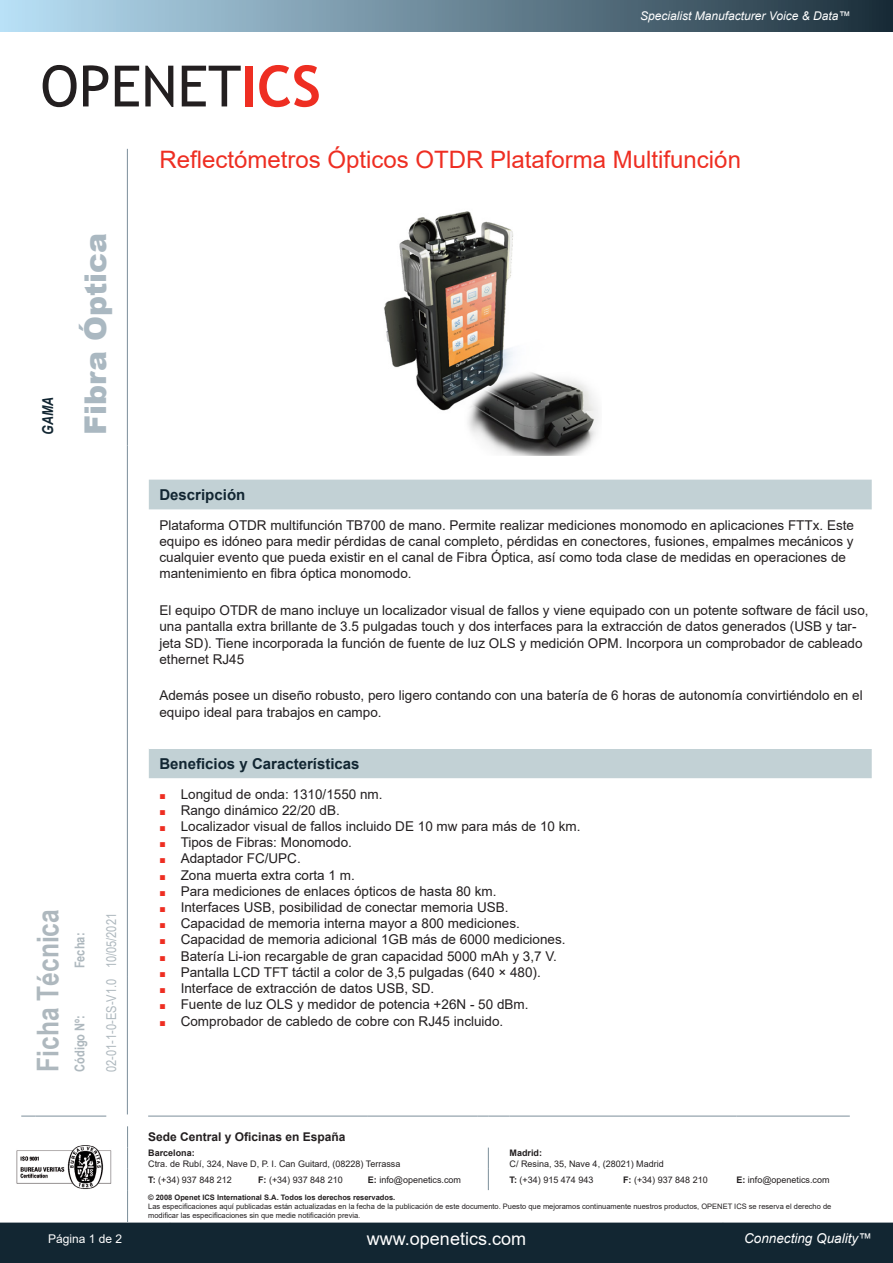
<style>
.page{position:relative;width:893px;height:1263px;background:#fff}
.page>*{position:absolute;margin:0;border:0;box-sizing:border-box;transform-origin:0 0}
.t1{font:57px "Trebuchet MS";color:#231f20}
.t2{font:700 30px "Arial Narrow";color:#aeb8be}
.t3{font:900 30px "Arial";color:#aab8c1}
.t4{font:24px "Arial";color:#ee2e22}
.t5{font:18px "Arial";color:#fff}
.t6{font:700 15px "Arial";color:#122632}
.t7{font:italic 700 15px "Arial Narrow";color:#122632}
.t8{font:13.5px/16.2px "Arial";color:#231f20}
.t9{font:13.5px "Arial Narrow";color:#aeb8be}
.t10{font:italic 13.5px "Arial";color:#fff}
.t11{font:700 13.5px "Arial Narrow";color:#aeb8be}
.t12{font:italic 12px "Arial";color:#fff}
.t13{font:700 12px "Arial";color:#231f20}
.t14{font:12px "Arial";color:#fff}
.t15{font:9px "Arial";color:#231f20}
.t16{font:700 9px "Arial";color:#231f20}
.t17{font:7.5px/9px "Arial";color:#231f20}
.t18{font:700 7.5px "Arial";color:#231f20}
.s1{font-weight:700;color:#ee2e22}
.s2{font-size:10.5px;color:#ee2e22}
.s3{font-weight:700}
</style>
<div class="page">
<div style="left:0;top:0;width:893px;height:32px;background:linear-gradient(to right,#bae1f7,#1d303c)"></div>
<div style="left:0;top:1222px;width:893px;height:41px;background:#122632"></div>
<svg style="left:149px;top:480px;width:723px;height:298px"></svg>
<div style="left:149px;top:727px;width:723px;height:21px;background:#fff"></div>
<hr style="left:127px;top:149px;width:1px;height:296px;background:#7c8e9a">
<hr style="left:127px;top:445px;width:1px;height:532px;background:#7c8e9a">
<hr style="left:127px;top:977px;width:1px;height:137px;background:#7c8e9a">
<img style="left:384px;top:211px;width:214px;height:244px">
<hr style="left:148px;top:1116px;width:110px;height:1px;background:#7c8e9a">
<hr style="left:258px;top:1116px;width:110px;height:1px;background:#7c8e9a">
<hr style="left:368px;top:1116px;width:110px;height:1px;background:#7c8e9a">
<svg style="left:478px;top:1116px;width:32px;height:1px"></svg>
<hr style="left:510px;top:1116px;width:113px;height:1px;background:#7c8e9a">
<hr style="left:623px;top:1116px;width:113px;height:1px;background:#7c8e9a">
<hr style="left:736px;top:1116px;width:114px;height:1px;background:#7c8e9a">
<svg style="left:488px;top:1147px;width:1px;height:43px"></svg>
<svg style="left:127px;top:1126px;width:1px;height:64px"></svg>
<hr style="left:127px;top:1190px;width:1px;height:32px;background:#7c8e9a">
<svg style="left:21px;top:1116px;width:14px;height:1px"></svg>
<hr style="left:35px;top:1116px;width:71px;height:1px;background:#7c8e9a">
<img style="left:16px;top:1145px;width:96px;height:44px">
<p class="t12" style="left:640px;top:8px;width:212px">Specialist Manufacturer Voice &amp; Data™</p>
<p class="t1" style="left:40px;top:50px;width:282px">OPENET<span class="s1">ICS</span></p>
<p class="t4" style="left:159px;top:143px;width:583px">Reflectómetros Ópticos OTDR Plataforma Multifunción</p>
<p class="t7" style="left:37px;top:435px;width:39px;rotate:-90deg">GAMA</p>
<p class="t3" style="left:74px;top:435px;width:204px;rotate:-90deg">Fibra Óptica</p>
<p class="t2" style="left:25px;top:1072px;width:164px;rotate:-90deg">Ficha Técnica</p>
<p class="t11" style="left:69px;top:968px;width:37px;rotate:-90deg">Fecha:</p>
<p class="t11" style="left:69px;top:1072px;width:58px;rotate:-90deg">Código Nº:</p>
<p class="t9" style="left:102px;top:968px;width:57px;rotate:-90deg">10/05/2021</p>
<p class="t9" style="left:102px;top:1072px;width:94px;rotate:-90deg">02-01-1-0-ES-V1.0</p>
<p class="t6" style="left:159px;top:484px;width:87px">Descripción</p>
<p class="t8" style="left:159px;top:517px;width:696px">Plataforma OTDR multifunción TB700 de mano. Permite realizar mediciones monomodo en aplicaciones FTTx. Este equipo es idóneo para medir pérdidas de canal completo, pérdidas en conectores, fusiones, empalmes mecánicos y cualquier evento que pueda existir en el canal de Fibra Óptica, así como toda clase de medidas en operaciones de mantenimiento en fibra óptica monomodo.</p>
<p class="t8" style="left:159px;top:602px;width:711px">El equipo OTDR de mano incluye un localizador visual de fallos y viene equipado con un potente software de fácil uso, una pantalla extra brillante de 3.5 pulgadas touch y dos interfaces para la extracción de datos generados (USB y tar&shy;jeta SD). Tiene incorporada la función de fuente de luz OLS y medición OPM. Incorpora un comprobador de cableado ethernet RJ45</p>
<p class="t8" style="left:159px;top:687px;width:705px">Además posee un diseño robusto, pero ligero contando con una batería de 6 horas de autonomía convirtiéndolo en el equipo ideal para trabajos en campo.</p>
<p class="t6" style="left:159px;top:753px;width:202px">Beneficios y Características</p>
<p class="t8" style="left:159px;top:786px;width:225px"><span class="s2">■</span> Longitud de onda: 1310/1550 nm.</p>
<p class="t8" style="left:159px;top:802px;width:182px"><span class="s2">■</span> Rango dinámico 22/20 dB.</p>
<p class="t8" style="left:159px;top:818px;width:423px"><span class="s2">■</span> Localizador visual de fallos incluido DE 10 mw para más de 10 km.</p>
<p class="t8" style="left:159px;top:834px;width:194px"><span class="s2">■</span> Tipos de Fibras: Monomodo.</p>
<p class="t8" style="left:159px;top:850px;width:143px"><span class="s2">■</span> Adaptador FC/UPC.</p>
<p class="t8" style="left:159px;top:867px;width:197px"><span class="s2">■</span> Zona muerta extra corta 1 m.</p>
<p class="t8" style="left:159px;top:883px;width:339px"><span class="s2">■</span> Para mediciones de enlaces ópticos de hasta 80 km.</p>
<p class="t8" style="left:159px;top:899px;width:351px"><span class="s2">■</span> Interfaces USB, posibilidad de conectar memoria USB.</p>
<p class="t8" style="left:159px;top:915px;width:362px"><span class="s2">■</span> Capacidad de memoria interna mayor a 800 mediciones.</p>
<p class="t8" style="left:159px;top:931px;width:408px"><span class="s2">■</span> Capacidad de memoria adicional 1GB más de 6000 mediciones.</p>
<p class="t8" style="left:159px;top:948px;width:399px"><span class="s2">■</span> Batería Li-ion recargable de gran capacidad 5000 mAh y 3,7 V.</p>
<p class="t8" style="left:159px;top:964px;width:383px"><span class="s2">■</span> Pantalla LCD TFT táctil a color de 3,5 pulgadas (640 × 480).</p>
<p class="t8" style="left:159px;top:980px;width:276px"><span class="s2">■</span> Interface de extracción de datos USB, SD.</p>
<p class="t8" style="left:159px;top:996px;width:371px"><span class="s2">■</span> Fuente de luz OLS y medidor de potencia +26N - 50 dBm.</p>
<p class="t8" style="left:159px;top:1012px;width:345px"><span class="s2">■</span> Comprobador de cabledo de cobre con RJ45 incluido.</p>
<p class="t13" style="left:148px;top:1129px;width:199px">Sede Central y Oficinas en España</p>
<p class="t16" style="left:148px;top:1146px;width:48px">Barcelona:</p>
<p class="t15" style="left:148px;top:1157px;width:254px">Ctra. de Rubí, 324, Nave D, P. I. Can Guitard, (08228) Terrassa</p>
<p class="t16" style="left:510px;top:1146px;width:34px">Madrid:</p>
<p class="t15" style="left:510px;top:1157px;width:156px">C/ Resina, 35, Nave 4, (28021) Madrid</p>
<p class="t15" style="left:148px;top:1173px;width:85px"><span class="s3">T:</span> (+34) 937 848 212</p>
<p class="t15" style="left:258px;top:1173px;width:86px"><span class="s3">F:</span> (+34) 937 848 210</p>
<p class="t15" style="left:368px;top:1173px;width:95px"><span class="s3">E:</span> info@openetics.com</p>
<p class="t15" style="left:510px;top:1173px;width:85px"><span class="s3">T:</span> (+34) 915 474 943</p>
<p class="t15" style="left:623px;top:1173px;width:86px"><span class="s3">F:</span> (+34) 937 848 210</p>
<p class="t15" style="left:736px;top:1173px;width:95px"><span class="s3">E:</span> info@openetics.com</p>
<p class="t18" style="left:148px;top:1192px;width:249px">© 2008 Openet ICS International S.A. Todos los derechos reservados.</p>
<p class="t17" style="left:148px;top:1201px;width:685px">Las especificaciones aquí publicadas están actualizadas en la fecha de la publicación de este documento. Puesto que mejoramos continuamente nuestros productos, OPENET ICS se reserva el derecho de modificar las especificaciones sin que medie notificación previa.</p>
<p class="t14" style="left:48px;top:1230px;width:76px">Página 1 de 2</p>
<p class="t5" style="left:367px;top:1226px;width:161px">www.openetics.com</p>
<p class="t10" style="left:744px;top:1230px;width:129px">Connecting Quality™</p>
</div>
